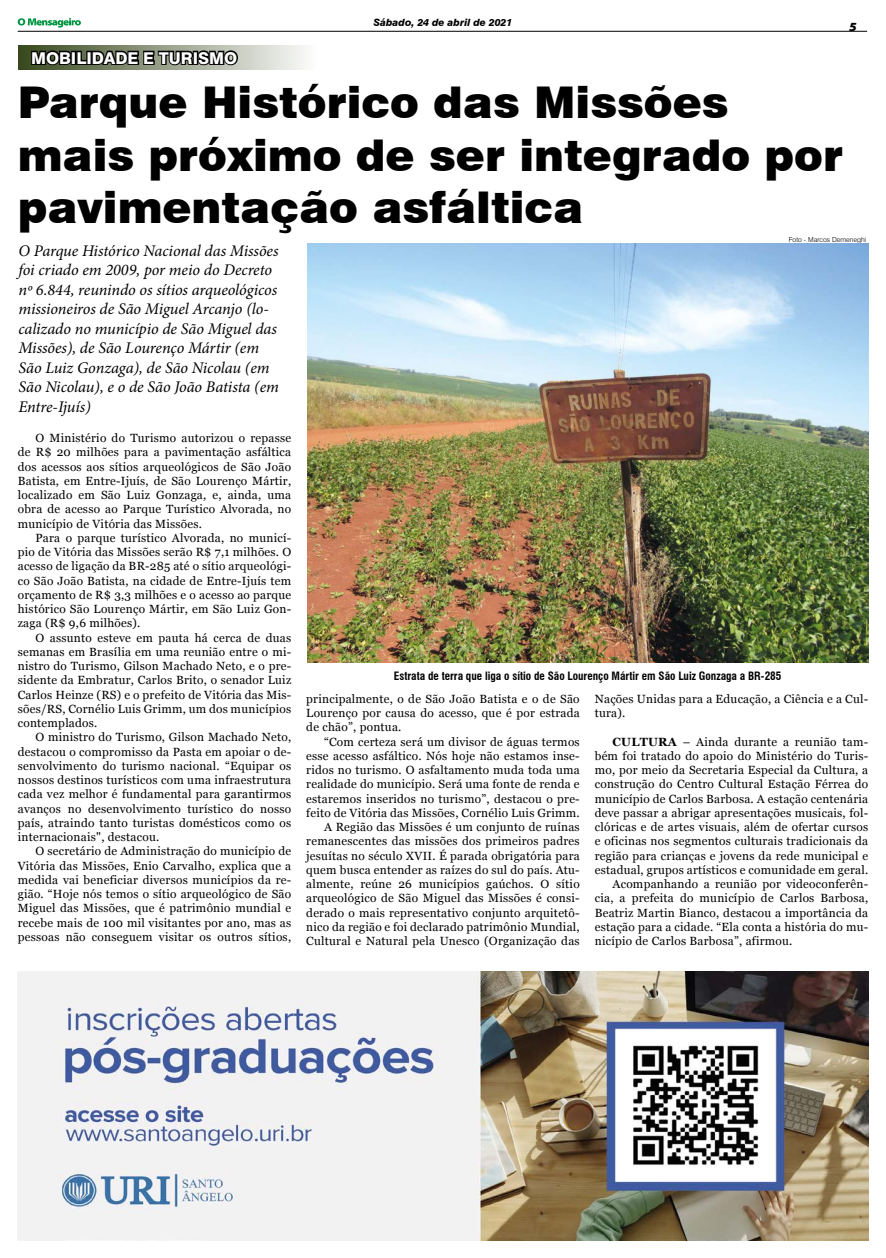
<style>
.page{position:relative;width:886px;height:1258px;background:#fff}
.page>*{position:absolute;margin:0;border:0;box-sizing:border-box;transform-origin:0 0}
.t1{font:900 43.75px/52.5px "Swiss 721 BT";color:#000}
.t2{font:italic 16.25px/19.5px "Minion Pro";letter-spacing:-.005em;color:#000}
.t3{font:800 16.25px "Swiss 721 BT";color:#fff}
.t4{font:italic 900 semi-expanded 12.5px "Myriad Pro";color:#000}
.t5{font:11.88px/14.2px "Georgia";letter-spacing:.02em;color:#000;text-align:justify}
.t6{font:700 condensed 11.25px "Swiss 721 BT";color:#000}
.t7{font:italic 800 10px "Swiss 721 BT";color:#000}
.t8{font:300 6.88px "Swiss 721 BT";color:#000}
.s1{font-weight:700}
</style>
<div class="page">
<hr style="left:18px;top:31px;width:849px;height:1px;background:#000">
<svg style="left:18px;top:18px;width:63px;height:10px"></svg>
<img style="left:18px;top:971px;width:850px;height:269px">
<svg style="left:18px;top:45px;width:286px;height:25px;background:#696e60"></svg>
<img style="left:307px;top:244px;width:561px;height:419px">
<h2 class="t3" style="left:31px;top:48px;width:208px">MOBILIDADE E TURISMO</h2>
<p class="t7" style="left:373px;top:17px;width:140px">Sábado, 24 de abril de 2021</p>
<p class="t4" style="left:849px;top:18px;width:9px">5</p>
<h1 class="t1" style="left:18px;top:76px;width:827px">Parque Histórico das Missões mais próximo de ser integrado por pavimentação asfáltica</h1>
<p class="t8" style="left:789px;top:235px;width:79px">Foto - Marcos Demeneghi</p>
<p class="t2" style="left:18px;top:241px;width:262px">O Parque Histórico Nacional das Missões foi criado em 2009, por meio do Decreto nº 6.844, reunindo os sítios arqueológicos missioneiros de São Miguel Arcanjo (lo&shy;calizado no município de São Miguel das Missões), de São Lourenço Mártir (em São Luiz Gonzaga), de São Nicolau (em São Nicolau), e o de São João Batista (em Entre-Ijuís)</p>
<p class="t5" style="left:18px;top:431px;width:275px;text-indent:18px">O Ministério do Turismo autorizou o repasse de R$ 20 milhões para a pavimentação asfáltica dos acessos aos sítios arqueológicos de São João Batista, em Entre-Ijuís, de São Lourenço Mártir, localizado em São Luiz Gonzaga, e, ainda, uma obra de acesso ao Parque Turístico Alvorada, no município de Vitória das Missões.</p>
<p class="t5" style="left:18px;top:531px;width:275px;text-indent:18px">Para o parque turístico Alvorada, no municí&shy;pio de Vitória das Missões serão R$ 7,1 milhões. O acesso de ligação da BR-285 até o sítio arqueológi&shy;co São João Batista, na cidade de Entre-Ijuís tem orçamento de R$ 3,3 milhões e o acesso ao parque histórico São Lourenço Mártir, em São Luiz Gon&shy;zaga (R$ 9,6 milhões).</p>
<p class="t5" style="left:18px;top:631px;width:275px;text-indent:18px">O assunto esteve em pauta há cerca de duas semanas em Brasília em uma reunião entre o mi&shy;nistro do Turismo, Gilson Machado Neto, e o pre&shy;sidente da Embratur, Carlos Brito, o senador Luiz Carlos Heinze (RS) e o prefeito de Vitória das Mis&shy;sões/RS, Cornélio Luis Grimm, um dos municípios contemplados.</p>
<p class="t5" style="left:18px;top:730px;width:275px;text-indent:18px">O ministro do Turismo, Gilson Machado Neto, destacou o compromisso da Pasta em apoiar o de&shy;senvolvimento do turismo nacional. “Equipar os nossos destinos turísticos com uma infraestrutura cada vez melhor é fundamental para garantirmos avanços no desenvolvimento turístico do nosso país, atraindo tanto turistas domésticos como os internacionais", destacou.</p>
<p class="t5" style="left:18px;top:844px;width:275px;text-indent:18px">O secretário de Administração do município de Vitória das Missões, Enio Carvalho, explica que a medida vai beneficiar diversos municípios da re&shy;gião. “Hoje nós temos o sítio arqueológico de São Miguel das Missões, que é patrimônio mundial e recebe mais de 100 mil visitantes por ano, mas as pessoas não conseguem visitar os outros sítios,</p>
<p class="t6" style="left:394px;top:669px;width:389px">Estrata de terra que liga o sítio de São Lourenço Mártir em São Luiz Gonzaga a BR-285</p>
<p class="t5" style="left:306px;top:692px;width:275px">principalmente, o de São João Batista e o de São Lourenço por causa do acesso, que é por estrada de chão”, pontua.</p>
<p class="t5" style="left:306px;top:735px;width:275px;text-align:right">“Com certeza será um divisor de águas termos esse acesso asfáltico. Nós hoje não estamos inse&shy;ridos no turismo. O asfaltamento muda toda uma realidade do município. Será uma fonte de renda e estaremos inseridos no turismo”, destacou o pre&shy;feito de Vitória das Missões, Cornélio Luis Grimm.<br>A Região das Missões é um conjunto de ruínas remanescentes das missões dos primeiros padres jesuítas no século XVII. É parada obrigatória para quem busca entender as raízes do sul do país. Atu&shy;almente, reúne 26 municípios gaúchos. O sítio arqueológico de São Miguel das Missões é consi&shy;derado o mais representativo conjunto arquitetô&shy;nico da região e foi declarado patrimônio Mundial, Cultural e Natural pela Unesco (Organização das</p>
<p class="t5" style="left:595px;top:692px;width:275px">Nações Unidas para a Educação, a Ciência e a Cul&shy;tura).</p>
<p class="t5" style="left:612px;top:735px;width:257px"><span class="s1">CULTURA</span> – Ainda durante a reunião tam-</p>
<p class="t5" style="left:595px;top:749px;width:275px">bém foi tratado do apoio do Ministério do Turis-</p>
<p class="t5" style="left:595px;top:763px;width:275px">mo, por meio da Secretaria Especial da Cultura, a</p>
<p class="t5" style="left:595px;top:777px;width:275px">construção do Centro Cultural Estação Férrea do</p>
<p class="t5" style="left:595px;top:792px;width:275px">município de Carlos Barbosa. A estação centenária</p>
<p class="t5" style="left:595px;top:806px;width:275px">deve passar a abrigar apresentações musicais, fol-</p>
<p class="t5" style="left:595px;top:820px;width:275px">clóricas e de artes visuais, além de ofertar cursos</p>
<p class="t5" style="left:595px;top:834px;width:275px">e oficinas nos segmentos culturais tradicionais da</p>
<p class="t5" style="left:595px;top:849px;width:275px">região para crianças e jovens da rede municipal e</p>
<p class="t5" style="left:595px;top:863px;width:275px">estadual, grupos artísticos e comunidade em geral.</p>
<p class="t5" style="left:612px;top:877px;width:257px">Acompanhando a reunião por videoconferên-</p>
<p class="t5" style="left:595px;top:891px;width:275px">cia, a prefeita do município de Carlos Barbosa,</p>
<p class="t5" style="left:595px;top:906px;width:275px">Beatriz Martin Bianco, destacou a importância da</p>
<p class="t5" style="left:595px;top:920px;width:275px">estação para a cidade. “Ela conta a história do mu-</p>
<p class="t5" style="left:595px;top:934px;width:199px">nicípio de Carlos Barbosa”, afirmou.</p>
</div>
